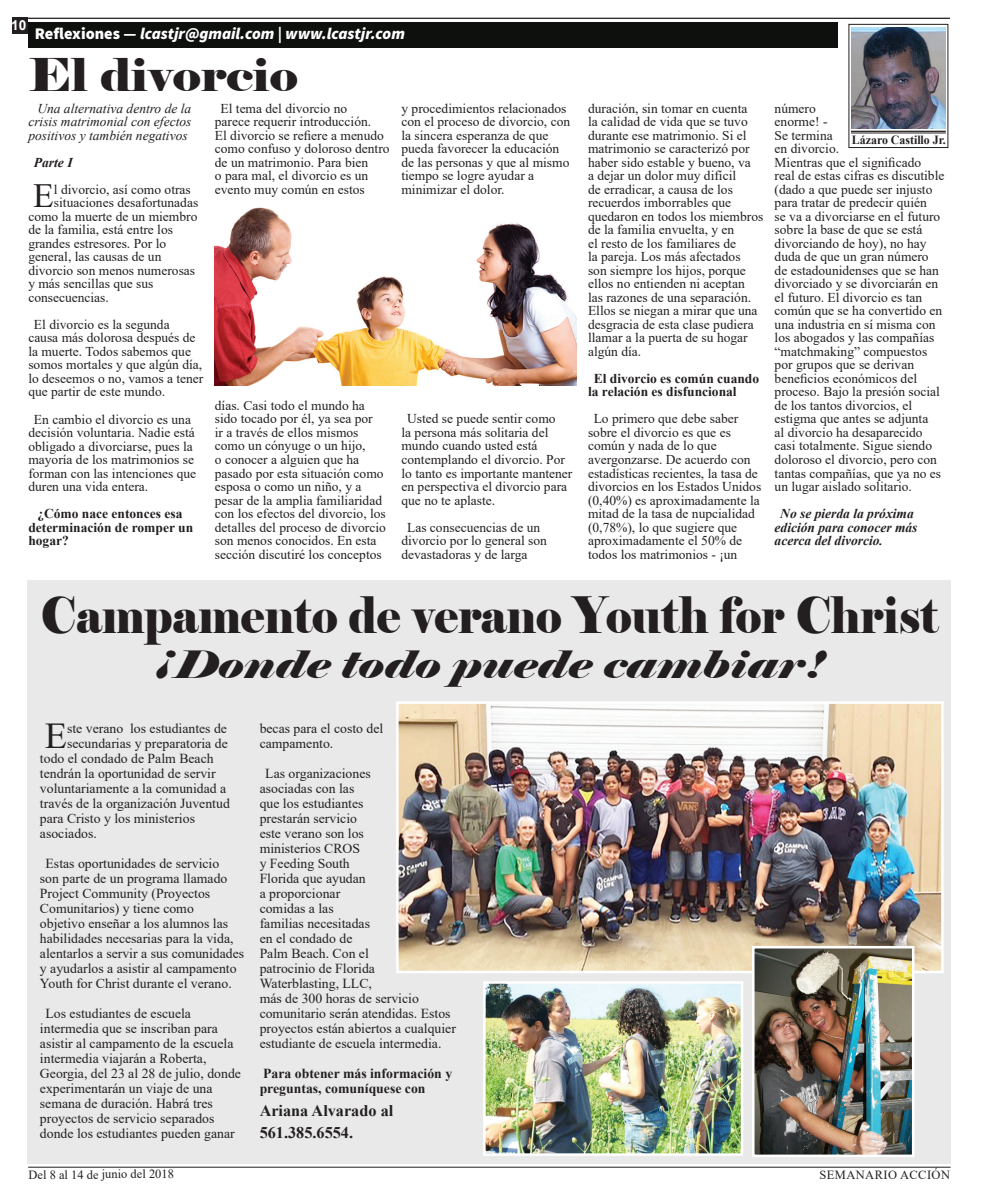
<style>
.page{position:relative;width:990px;height:1193px;background:#fff}
.page>*{position:absolute;margin:0;border:0;box-sizing:border-box;transform-origin:0 0}
.t1{font:50px "Elephant";color:#231f20;scale:.9 1}
.t2{font:45px "Elephant";color:#231f20;scale:1.1 1}
.t3{font:italic 37.5px "Elephant";color:#231f20;scale:1.25 1}
.t4{font:36.38px "Times New Roman";color:#231f20}
.t5{font:33.88px "Times New Roman";color:#231f20}
.t6{font:italic 900 16.25px "Source Sans Pro";color:#fff}
.t7{font:700 16.25px/22.5px "Times New Roman";color:#231f20}
.t8{font:13.75px/15px "Times New Roman";color:#231f20}
.t9{font:700 13.75px/15px "Times New Roman";color:#231f20}
.t10{font:700 13.75px "Arial";color:#fff}
.t11{font:13.5px/13.5px "Times New Roman";color:#231f20}
.t12{font:700 13.5px/13.5px "Times New Roman";color:#231f20}
.t13{font:italic 13.5px/13.5px "Times New Roman";color:#231f20;text-align:justify}
.t14{font:italic 700 13.5px/13.5px "Times New Roman";color:#231f20}
.t15{font:12.5px "Times New Roman";color:#231f20}
.t16{font:700 12.5px "Times New Roman";color:#231f20;scale:.95 1}
.t17{font:12.5px "Times New Roman";letter-spacing:.035em;color:#231f20}
.s1{font-style:normal}
</style>
<div class="page">
<hr style="left:28px;top:18px;width:922px;height:1px;background:#231f20">
<div style="left:12px;top:18px;width:16px;height:16px;background:#231f20"></div>
<hr style="left:28px;top:1167px;width:923px;height:1px;background:#231f20">
<div style="left:28px;top:580px;width:923px;height:583px;background:#e9e9e9"></div>
<div style="left:28px;top:22px;width:810px;height:25px;background:#0e100e"></div>
<div style="left:849px;top:24px;width:99px;height:124px;border:1px solid #231f20"></div>
<hr style="left:851px;top:131px;width:95px;height:1px;background:#231f20">
<hr style="left:851px;top:133px;width:95px;height:1px;background:#231f20">
<img style="left:852px;top:28px;width:94px;height:100px">
<img style="left:215px;top:207px;width:362px;height:179px">
<img style="left:486px;top:984px;width:254px;height:168px">
<div style="left:483px;top:981px;width:260px;height:174px;border:2px solid #fff"></div>
<img style="left:399px;top:704px;width:542px;height:266px">
<div style="left:396px;top:701px;width:548px;height:272px;border:2px solid #fff"></div>
<img style="left:755px;top:949px;width:156px;height:205px">
<div style="left:752px;top:946px;width:162px;height:211px;border:2px solid #fff"></div>
<p class="t10" style="left:11px;top:15px;width:17px">10</p>
<p class="t6" style="left:35px;top:23px;width:372px"><span class="s1">Reflexiones —</span> lcastjr@gmail.com | www.lcastjr.com</p>
<h2 class="t2" style="left:28px;top:46px;width:247px">El divorcio</h2>
<p class="t13" style="left:28px;top:101px;width:165px;text-indent:9px">Una alternativa dentro de la crisis matrimonial con efectos positivos y también negativos</p>
<p class="t14" style="left:34px;top:155px;width:40px">Parte I</p>
<h3 class="t5" style="left:33px;top:172px;width:22px">E</h3>
<p class="t11" style="left:54px;top:182px;width:138px">l divorcio, así como otras</p>
<p class="t11" style="left:54px;top:196px;width:146px">situaciones desafortunadas</p>
<p class="t11" style="left:28px;top:209px;width:171px">como la muerte de un miembro</p>
<p class="t11" style="left:28px;top:223px;width:146px">de la familia, está entre los</p>
<p class="t11" style="left:28px;top:236px;width:139px">grandes estresores. Por lo</p>
<p class="t11" style="left:28px;top:250px;width:135px">general, las causas de un</p>
<p class="t11" style="left:28px;top:263px;width:168px">divorcio son menos numerosas</p>
<p class="t11" style="left:28px;top:277px;width:127px">y más sencillas que sus</p>
<p class="t11" style="left:28px;top:290px;width:82px">consecuencias.</p>
<p class="t11" style="left:28px;top:317px;width:177px;text-indent:6px">El divorcio es la segunda<br>causa más dolorosa después de la muerte. Todos sabemos que somos mortales y que algún día, lo deseemos o no, vamos a tener que partir de este mundo.</p>
<p class="t11" style="left:28px;top:412px;width:169px;text-indent:6px">En cambio el divorcio es una decisión voluntaria. Nadie está obligado a divorciarse, pues la mayoría de los matrimonios se forman con las intenciones que duren una vida entera.</p>
<p class="t12" style="left:28px;top:506px;width:166px;text-indent:9px">¿Cómo nace entonces esa determinación de romper un hogar?</p>
<p class="t11" style="left:215px;top:101px;width:176px;text-indent:6px">El tema del divorcio no<br>parece requerir introducción.<br>El divorcio se refiere a menudo como confuso y doloroso dentro de un matrimonio. Para bien<br>o para mal, el divorcio es un evento muy común en estos</p>
<p class="t11" style="left:215px;top:398px;width:172px">días. Casi todo el mundo ha sido tocado por él, ya sea por<br>ir a través de ellos mismos como un cónyuge o un hijo,<br>o conocer a alguien que ha pasado por esta situación como esposa o como un niño, y a pesar de la amplia familiaridad con los efectos del divorcio, los detalles del proceso de divorcio son menos conocidos. En esta sección discutiré los conceptos</p>
<p class="t11" style="left:401px;top:101px;width:170px">y procedimientos relacionados con el proceso de divorcio, con la sincera esperanza de que pueda favorecer la educación de las personas y que al mismo tiempo se logre ayudar a minimizar el dolor.</p>
<p class="t11" style="left:401px;top:412px;width:172px;text-indent:6px">Usted se puede sentir como<br>la persona más solitaria del mundo cuando usted está contemplando el divorcio. Por lo tanto es importante mantener en perspectiva el divorcio para que no te aplaste.</p>
<p class="t11" style="left:401px;top:520px;width:147px;text-indent:6px">Las consecuencias de un divorcio por lo general son devastadoras y de larga</p>
<p class="t11" style="left:588px;top:101px;width:177px">duración, sin tomar en cuenta<br>la calidad de vida que se tuvo durante ese matrimonio. Si el matrimonio se caracterizó por haber sido estable y bueno, va<br>a dejar un dolor muy difícil<br>de erradicar, a causa de los recuerdos imborrables que quedaron en todos los miembros de la familia envuelta, y en<br>el resto de los familiares de<br>la pareja. Los más afectados<br>son siempre los hijos, porque ellos no entienden ni aceptan<br>las razones de una separación.<br>Ellos se niegan a mirar que una desgracia de esta clase pudiera llamar a la puerta de su hogar algún día.</p>
<p class="t12" style="left:588px;top:371px;width:173px;text-indent:6px">El divorcio es común cuando la relación es disfuncional</p>
<p class="t11" style="left:588px;top:412px;width:175px;text-indent:6px">Lo primero que debe saber sobre el divorcio es que es común y nada de lo que avergonzarse. De acuerdo con estadísticas recientes, la tasa de divorcios en los Estados Unidos (0,40%) es aproximadamente la mitad de la tasa de nupcialidad (0,78%), lo que sugiere que aproximadamente el 50% de todos los matrimonios - ¡un</p>
<p class="t11" style="left:775px;top:101px;width:171px">número<br>enorme! -<br>Se termina<br>en divorcio.<br>Mientras que el significado real de estas cifras es discutible (dado a que puede ser injusto para tratar de predecir quién<br>se va a divorciarse en el futuro sobre la base de que se está divorciando de hoy), no hay duda de que un gran número de estadounidenses que se han divorciado y se divorciarán en el futuro. El divorcio es tan común que se ha convertido en una industria en sí misma con los abogados y las compañías “matchmaking” compuestos por grupos que se derivan beneficios económicos del proceso. Bajo la presión social de los tantos divorcios, el estigma que antes se adjunta<br>al divorcio ha desaparecido casi totalmente. Sigue siendo doloroso el divorcio, pero con tantas compañías, que ya no es un lugar aislado solitario.</p>
<p class="t14" style="left:775px;top:506px;width:144px;text-indent:6px">No se pierda la próxima edición para conocer más acerca del divorcio.</p>
<p class="t16" style="left:852px;top:131px;width:100px">Lázaro Castillo Jr.</p>
<h1 class="t1" style="left:41px;top:584px;width:999px">Campamento de verano Youth for Christ</h1>
<h3 class="t3" style="left:152px;top:641px;width:541px">¡Donde todo puede cambiar!</h3>
<h3 class="t4" style="left:45px;top:710px;width:24px">E</h3>
<p class="t8" style="left:67px;top:720px;width:162px">ste verano los estudiantes de</p>
<p class="t8" style="left:260px;top:720px;width:125px">becas para el costo del campamento.</p>
<p class="t8" style="left:260px;top:765px;width:198px;text-indent:6px">Las organizaciones<br>asociadas con las<br>que los estudiantes<br>prestarán servicio<br>este verano son los<br>ministerios CROS<br>y Feeding South<br>Florida que ayudan<br>a proporcionar<br>comidas a las<br>familias necesitadas<br>en el condado de<br>Palm Beach. Con el<br>patrocinio de Florida<br>Waterblasting, LLC,<br>más de 300 horas de servicio comunitario serán atendidas. Estos proyectos están abiertos a cualquier estudiante de escuela intermedia.</p>
<p class="t9" style="left:260px;top:1066px;width:194px">Para obtener más información y preguntas, comuníquese con</p>
<p class="t7" style="left:260px;top:1098px;width:135px">Ariana Alvarado al<br>561.385.6554.</p>
<p class="t8" style="left:67px;top:735px;width:162px">secundarias y preparatoria de</p>
<p class="t8" style="left:40px;top:750px;width:175px">todo el condado de Palm Beach</p>
<p class="t8" style="left:40px;top:765px;width:177px">tendrán la oportunidad de servir</p>
<p class="t8" style="left:40px;top:780px;width:188px">voluntariamente a la comunidad a</p>
<p class="t8" style="left:40px;top:795px;width:191px">través de la organización Juventud</p>
<p class="t8" style="left:40px;top:810px;width:157px">para Cristo y los ministerios</p>
<p class="t8" style="left:40px;top:825px;width:58px">asociados.</p>
<p class="t8" style="left:40px;top:855px;width:206px;text-indent:6px">Estas oportunidades de servicio<br>son parte de un programa llamado Project Community (Proyectos Comunitarios) y tiene como<br>objetivo enseñar a los alumnos las habilidades necesarias para la vida, alentarlos a servir a sus comunidades y ayudarlos a asistir al campamento Youth for Christ durante el verano.</p>
<p class="t8" style="left:40px;top:1005px;width:203px;text-indent:6px">Los estudiantes de escuela intermedia que se inscriban para asistir al campamento de la escuela intermedia viajarán a Roberta,<br>Georgia, del 23 al 28 de julio, donde experimentarán un viaje de una semana de duración. Habrá tres proyectos de servicio separados donde los estudiantes pueden ganar</p>
<p class="t15" style="left:29px;top:1165px;width:147px">Del 8 al 14 de junio del 2018</p>
<p class="t17" style="left:819px;top:1166px;width:132px">SEMANARIO ACCIÓN</p>
</div>
